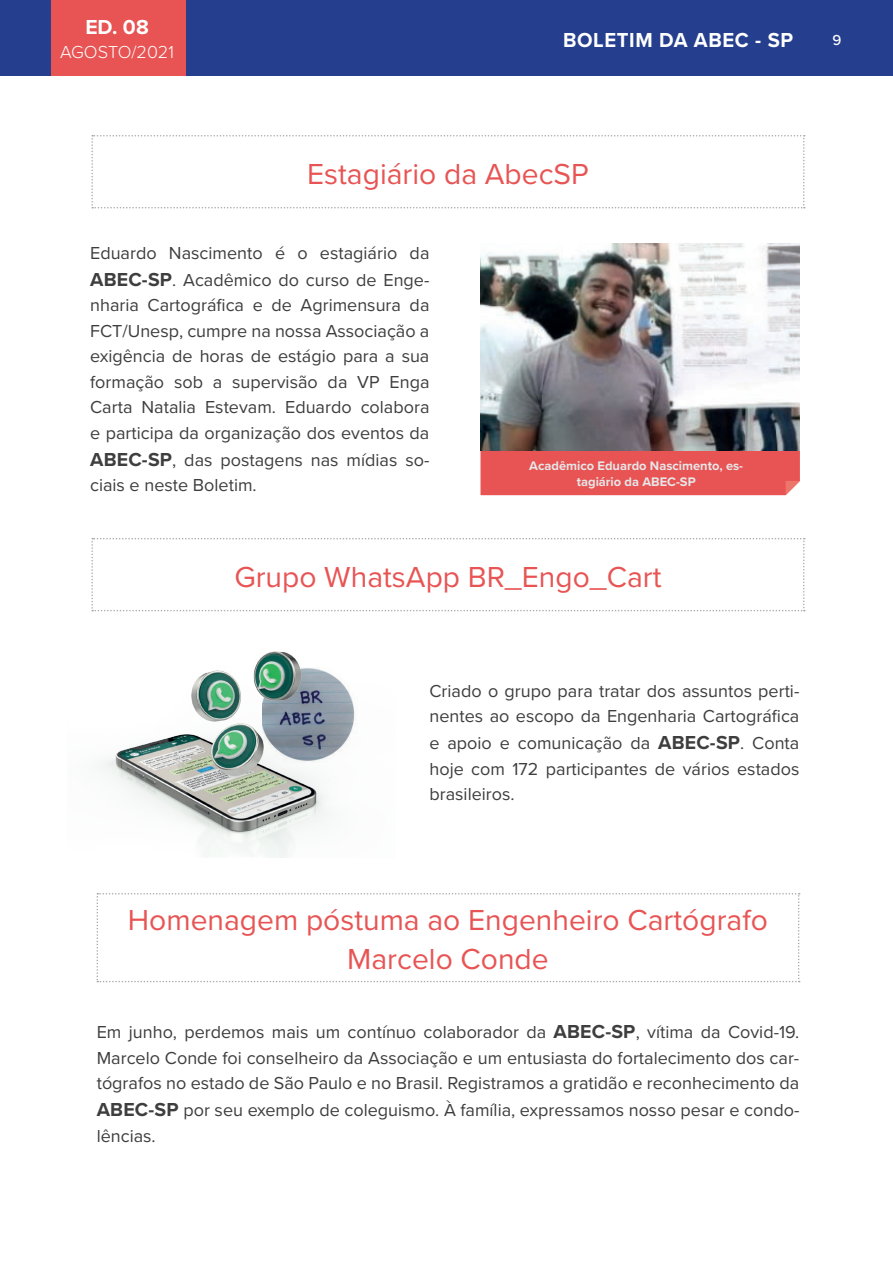
<style>
.page{position:relative;width:893px;height:1263px;background:#fff}
.page>*{position:absolute;margin:0;border:0;box-sizing:border-box;transform-origin:0 0}
.t1{font:30px/39px "Proxima Nova";color:#e85454;text-align:center}
.t2{font:700 21px "Proxima Nova";letter-spacing:.03em;color:#fff}
.t3{font:18px/25.8px "Proxima Nova";color:#3e3e3f;text-align:justify}
.t4{font:300 18px "Proxima Nova";color:#fff}
.t5{font:500 15px "Proxima Nova";color:#fff}
.t6{font:700 12.9px/15.5px "Proxima Nova";color:#e6e7e9;text-align:center}
.s1{font-weight:700;font-size:19.5px}
</style>
<div class="page">
<div style="left:0;top:0;width:893px;height:75px;background:#253f8e"></div>
<div style="left:51px;top:0;width:134px;height:75px;background:#e85353"></div>
<svg style="left:91px;top:135px;width:714px;height:73px"></svg>
<svg style="left:91px;top:538px;width:714px;height:73px"></svg>
<svg style="left:97px;top:893px;width:703px;height:89px"></svg>
<div style="left:480px;top:451px;width:320px;height:44px;background:#e85353"></div>
<img style="left:480px;top:243px;width:320px;height:208px">
<img style="left:99px;top:651px;width:256px;height:206px">
<p class="t2" style="left:85px;top:11px;width:65px">ED. 08</p>
<p class="t4" style="left:60px;top:39px;width:115px">AGOSTO/2021</p>
<p class="t2" style="left:563px;top:24px;width:232px">BOLETIM DA ABEC - SP</p>
<p class="t5" style="left:833px;top:28px;width:10px">9</p>
<h1 class="t1" style="left:307px;top:153px;width:283px">Estagiário da AbecSP</h1>
<p class="t3" style="left:90px;top:239px;width:341px">Eduardo Nascimento é o estagiário da <span class="s1">ABEC-SP</span>. Acadêmico do curso de Enge&shy;nharia Cartográfica e de Agrimensura da FCT/Unesp, cumpre na nossa Associação a exigência de horas de estágio para a sua formação sob a supervisão da VP Enga Carta Natalia Estevam. Eduardo colabora e participa da organização dos eventos da <span class="s1">ABEC-SP</span>, das postagens nas mídias so&shy;ciais e neste Boletim.</p>
<p class="t6" style="left:529px;top:458px;width:215px">Acadêmico Eduardo Nascimento, es&shy;tagiário da ABEC-SP</p>
<h1 class="t1" style="left:234px;top:556px;width:429px">Grupo WhatsApp BR_Engo_Cart</h1>
<p class="t3" style="left:429px;top:677px;width:371px">Criado o grupo para tratar dos assuntos perti&shy;nentes ao escopo da Engenharia Cartográfica e apoio e comunicação da <span class="s1">ABEC-SP</span>. Conta hoje com 172 participantes de vários estados brasileiros.</p>
<h1 class="t1" style="left:128px;top:899px;width:642px">Homenagem póstuma ao Engenheiro Cartógrafo<br>Marcelo Conde</h1>
<p class="t3" style="left:97px;top:1018px;width:704px">Em junho, perdemos mais um contínuo colaborador da <span class="s1">ABEC-SP</span>, vítima da Covid-19.<br>Marcelo Conde foi conselheiro da Associação e um entusiasta do fortalecimento dos car&shy;tógrafos no estado de São Paulo e no Brasil. Registramos a gratidão e reconhecimento da <span class="s1">ABEC-SP</span> por seu exemplo de coleguismo. À família, expressamos nosso pesar e condo&shy;lências.</p>
</div>
